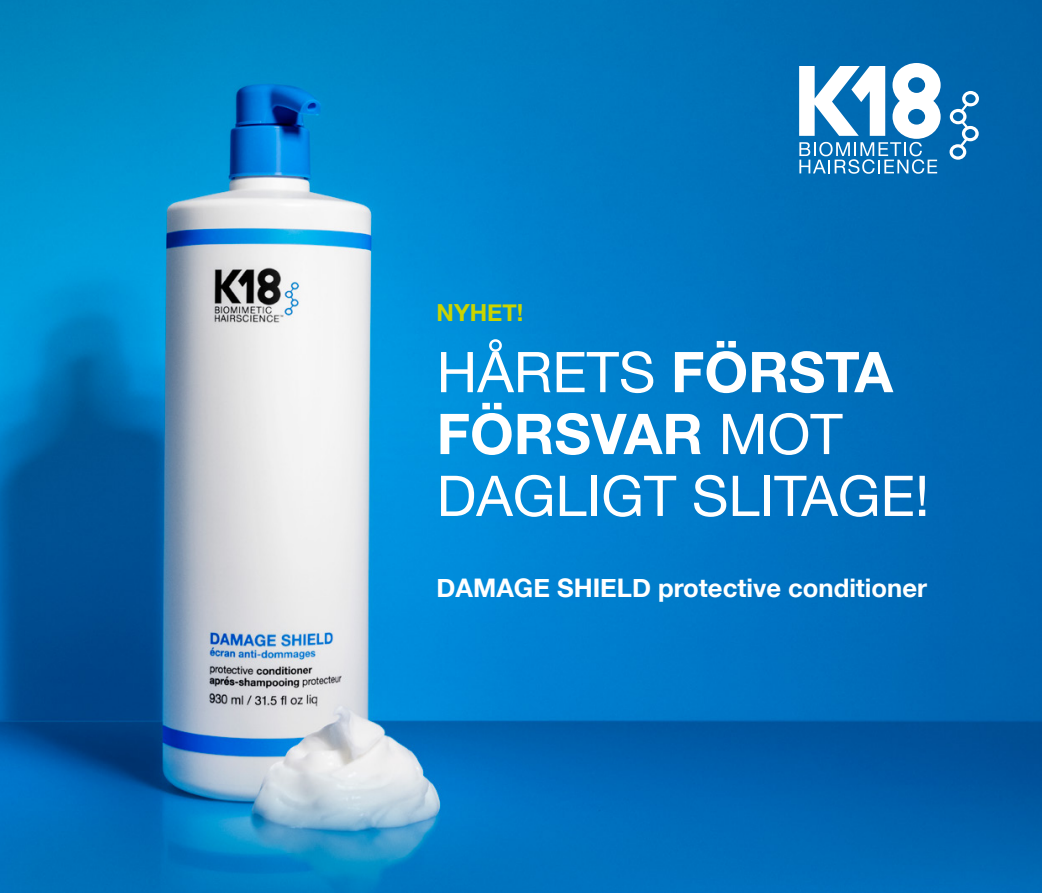
<style>
.page{position:relative;width:1042px;height:893px;background:#fff}
.page>*{position:absolute;margin:0;border:0;box-sizing:border-box;transform-origin:0 0}
.t1{font:56.18px/61.9px "Helvetica Neue";color:#fff}
.t2{font:700 25.55px "Helvetica Neue";color:#fff}
.t3{font:700 23.45px "Helvetica Neue";color:#cad400}
.s1{font-weight:700}
</style>
<div class="page">
<img style="left:0;top:0;width:1042px;height:893px">
<svg style="left:949px;top:91px;width:30px;height:69px"></svg>
<svg style="left:799px;top:63px;width:141px;height:111px"></svg>
<p class="t3" style="left:437px;top:294px;width:88px">NYHET!</p>
<p class="t1" style="left:437px;top:344px;width:494px">HÅRETS <span class="s1">FÖRSTA<br>FÖRSVAR</span> MOT<br>DAGLIGT SLITAGE!</p>
<p class="t2" style="left:437px;top:567px;width:492px">DAMAGE SHIELD protective conditioner</p>
</div>
